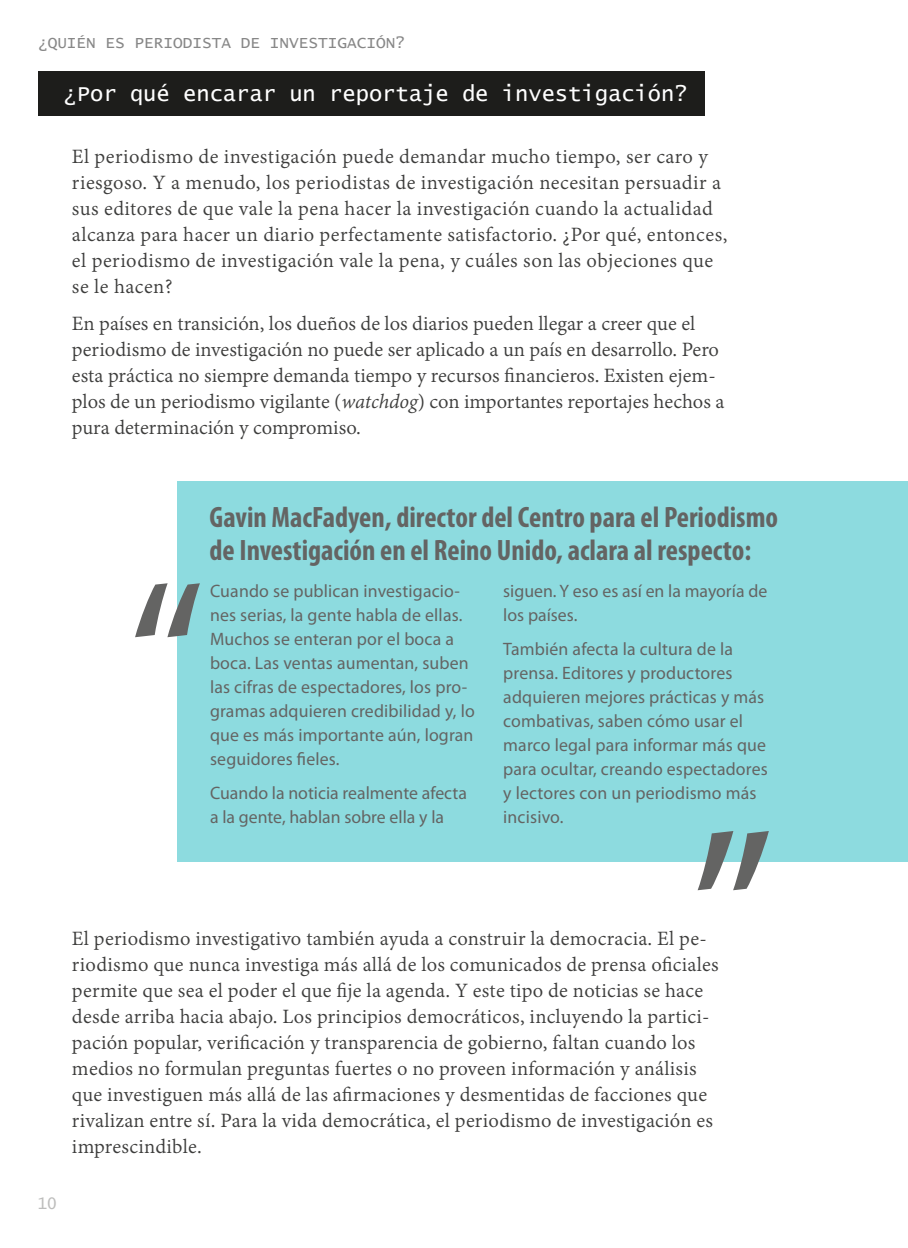
<style>
.page{position:relative;width:908px;height:1248px;background:#fff}
.page>*{position:absolute;margin:0;border:0;box-sizing:border-box;transform-origin:0 0}
.t1{font:242.8px "Myriad Pro";color:#646463}
.t2{font:221.2px "Myriad Pro";color:#646463}
.t3{font:700 condensed 29.6px/32.2px "Myriad Pro";color:#646463}
.t4{font:22px/26px "Adobe Devanagari";letter-spacing:.01em;color:#3d3d3c}
.t5{font:22px "Lucida Console";color:#fff}
.t6{font:18px/24px "Myriad Pro";letter-spacing:.01em;color:#646463}
.t7{font:16px "Lucida Console";color:#878787}
.t8{font:16px "Lucida Console";color:#bdbdbc}
.s1{font-style:italic}
</style>
<div class="page">
<div style="left:177px;top:481px;width:730px;height:380px;background:#8ddbdf"></div>
<div style="left:38px;top:71px;width:666px;height:44px;background:#1d1d1b"></div>
<p class="t7" style="left:38px;top:35px;width:368px">¿Quién es periodista de investigación?</p>
<p class="t5" style="left:64px;top:84px;width:625px">¿Por qué encarar un reportaje de investigación?</p>
<p class="t4" style="left:72px;top:145px;width:656px">El periodismo de investigación puede demandar mucho tiempo, ser caro y riesgoso. Y a menudo, los periodistas de investigación necesitan persuadir a sus editores de que vale la pena hacer la investigación cuando la actualidad alcanza para hacer un diario perfectamente satisfactorio. ¿Por qué, entonces, el periodismo de investigación vale la pena, y cuáles son las objeciones que se le hacen?</p>
<p class="t4" style="left:72px;top:312px;width:653px">En países en transición, los dueños de los diarios pueden llegar a creer que el periodismo de investigación no puede ser aplicado a un país en desarrollo. Pero esta práctica no siempre demanda tiempo y recursos financieros. Existen ejem&shy;plos de un periodismo vigilante (<span class="s1">watchdog</span>) con importantes reportajes hechos a pura determinación y compromiso.</p>
<h2 class="t2" style="left:127px;top:525px;width:79px">“</h2>
<h3 class="t3" style="left:209px;top:500px;width:570px">Gavin MacFadyen, director del Centro para el Periodismo de Investigación en el Reino Unido, aclara al respecto:</h3>
<p class="t6" style="left:210px;top:579px;width:266px">Cuando se publican investigacio&shy;nes serias, la gente habla de ellas.<br>Muchos se enteran por el boca a boca. Las ventas aumentan, suben las cifras de espectadores, los pro&shy;gramas adquieren credibilidad y, lo que es más importante aún, logran seguidores fieles.</p>
<p class="t6" style="left:210px;top:780px;width:258px">Cuando la noticia realmente afecta a la gente, hablan sobre ella y la</p>
<p class="t6" style="left:503px;top:579px;width:265px">siguen. Y eso es así en la mayoría de los países.</p>
<p class="t6" style="left:503px;top:636px;width:266px">También afecta la cultura de la prensa. Editores y productores adquieren mejores prácticas y más combativas, saben cómo usar el marco legal para informar más que para ocultar, creando espectadores y lectores con un periodismo más incisivo.</p>
<h1 class="t1" style="left:689px;top:767px;width:86px">”</h1>
<p class="t8" style="left:37px;top:1196px;width:21px">10</p>
<p class="t4" style="left:72px;top:926px;width:648px">El periodismo investigativo también ayuda a construir la democracia. El pe&shy;riodismo que nunca investiga más allá de los comunicados de prensa oficiales permite que sea el poder el que fije la agenda. Y este tipo de noticias se hace desde arriba hacia abajo. Los principios democráticos, incluyendo la partici&shy;pación popular, verificación y transparencia de gobierno, faltan cuando los medios no formulan preguntas fuertes o no proveen información y análisis que investiguen más allá de las afirmaciones y desmentidas de facciones que rivalizan entre sí. Para la vida democrática, el periodismo de investigación es imprescindible.</p>
</div>
